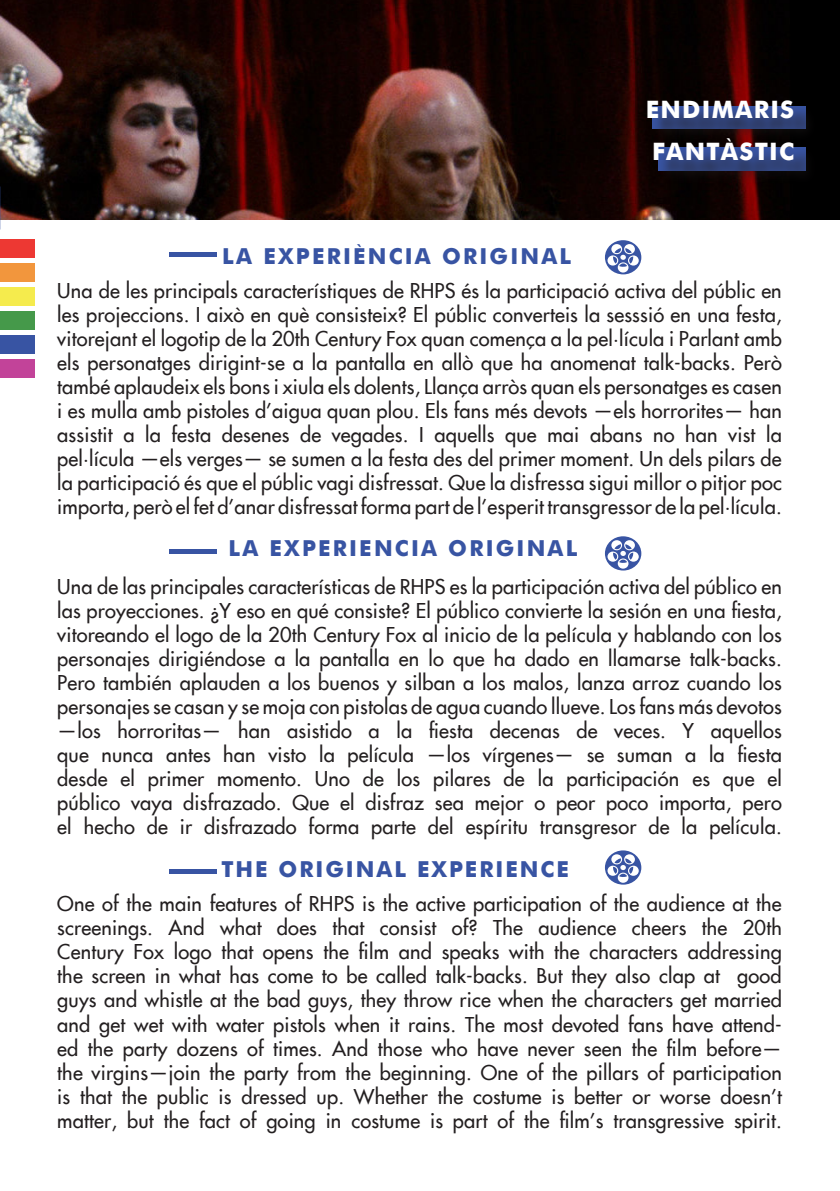
<style>
.page{position:relative;width:840px;height:1191px;background:#fff}
.page>*{position:absolute;margin:0;border:0;box-sizing:border-box;transform-origin:0 0}
.t1{font:700 24px "Futura";letter-spacing:.05em;color:#fff}
.t2{font:700 22px "Futura";letter-spacing:.1em;color:#3854a3}
.t3{font:20px/24px "Futura";letter-spacing:.01em;color:#231f20;text-align:justify}
</style>
<div class="page">
<img style="left:0;top:0;width:839px;height:220px">
<div style="left:0;top:240px;width:34px;height:18px;background:#ed3833"></div>
<div style="left:0;top:263px;width:34px;height:19px;background:#f2963d"></div>
<div style="left:0;top:287px;width:34px;height:19px;background:#f5eb4d"></div>
<div style="left:0;top:311px;width:34px;height:19px;background:#45994a"></div>
<div style="left:0;top:335px;width:34px;height:19px;background:#3854a3"></div>
<div style="left:0;top:359px;width:34px;height:18px;background:#c24399"></div>
<div style="left:650px;top:104px;width:168px;height:81px;background:#231f20;opacity:.75"></div>
<hr style="left:169px;top:252px;width:47px;height:4px;background:#3854a3">
<hr style="left:169px;top:549px;width:47px;height:4px;background:#3854a3">
<hr style="left:169px;top:869px;width:47px;height:4px;background:#3854a3">
<svg style="left:604px;top:240px;width:37px;height:34px"></svg>
<svg style="left:604px;top:536px;width:37px;height:34px"></svg>
<svg style="left:604px;top:850px;width:37px;height:34px"></svg>
<p class="t2" style="left:222px;top:240px;width:350px">LA EXPERIÈNCIA ORIGINAL</p>
<p class="t1" style="left:645px;top:92px;width:150px">ENDIMARIS</p>
<p class="t1" style="left:651px;top:134px;width:143px">FANTÀSTIC</p>
<p class="t3" style="left:57px;top:279px;width:725px">Una de les principals característiques de RHPS és la participació activa del públic en les projeccions. I això en què consisteix? El públic converteis la sesssió en una festa, vitorejant el logotip de la 20th Century Fox quan comença a la pel·lícula i Parlant amb els personatges dirigint-se a la pantalla en allò que ha anomenat talk-backs. Però també aplaudeix els bons i xiula els dolents, Llança arròs quan els personatges es casen i es mulla amb pistoles d’aigua quan plou. Els fans més devots —els horrorites— han</p>
<p class="t3" style="left:57px;top:423px;width:725px">assistit a la festa desenes de vegades. I aquells que mai abans no han vist la</p>
<p class="t3" style="left:57px;top:447px;width:725px">pel·lícula —els verges— se sumen a la festa des del primer moment. Un dels pilars de la participació és que el públic vagi disfressat. Que la disfressa sigui millor o pitjor poc importa, però el fet d’anar disfressat forma part de l’esperit transgressor de la pel·lícula.</p>
<p class="t2" style="left:228px;top:532px;width:350px">LA EXPERIENCIA ORIGINAL</p>
<p class="t3" style="left:57px;top:574px;width:725px">Una de las principales características de RHPS es la participación activa del público en las proyecciones. ¿Y eso en qué consiste? El público convierte la sesión en una fiesta, vitoreando el logo de la 20th Century Fox al inicio de la película y hablando con los</p>
<p class="t3" style="left:57px;top:646px;width:725px">personajes dirigiéndose a la pantalla en lo que ha dado en llamarse talk-backs.<br>Pero también aplauden a los buenos y silban a los malos, lanza arroz cuando los</p>
<p class="t3" style="left:57px;top:694px;width:725px">personajes se casan y se moja con pistolas de agua cuando llueve. Los fans más devotos</p>
<p class="t3" style="left:57px;top:718px;width:725px">—los horroritas— han asistido a la fiesta decenas de veces. Y aquellos que nunca antes han visto la película —los vírgenes— se suman a la fiesta</p>
<p class="t3" style="left:57px;top:766px;width:725px">desde el primer momento. Uno de los pilares de la participación es que el</p>
<p class="t3" style="left:57px;top:790px;width:725px">público vaya disfrazado. Que el disfraz sea mejor o peor poco importa, pero el hecho de ir disfrazado forma parte del espíritu transgresor de la película.</p>
<p class="t2" style="left:221px;top:853px;width:349px">THE ORIGINAL EXPERIENCE</p>
<p class="t3" style="left:57px;top:892px;width:725px">One of the main features of RHPS is the active participation of the audience at the</p>
<p class="t3" style="left:57px;top:916px;width:725px">screenings. And what does that consist of? The audience cheers the 20th</p>
<p class="t3" style="left:57px;top:940px;width:725px">Century Fox logo that opens the film and speaks with the characters addressing the screen in what has come to be called talk-backs. But they also clap at good guys and whistle at the bad guys, they throw rice when the characters get married and get wet with water pistols when it rains. The most devoted fans have attend&shy;ed the party dozens of times. And those who have never seen the film before— the virgins—join the party from the beginning. One of the pillars of participation is that the public is dressed up. Whether the costume is better or worse doesn’t matter, but the fact of going in costume is part of the film’s transgressive spirit.</p>
</div>
